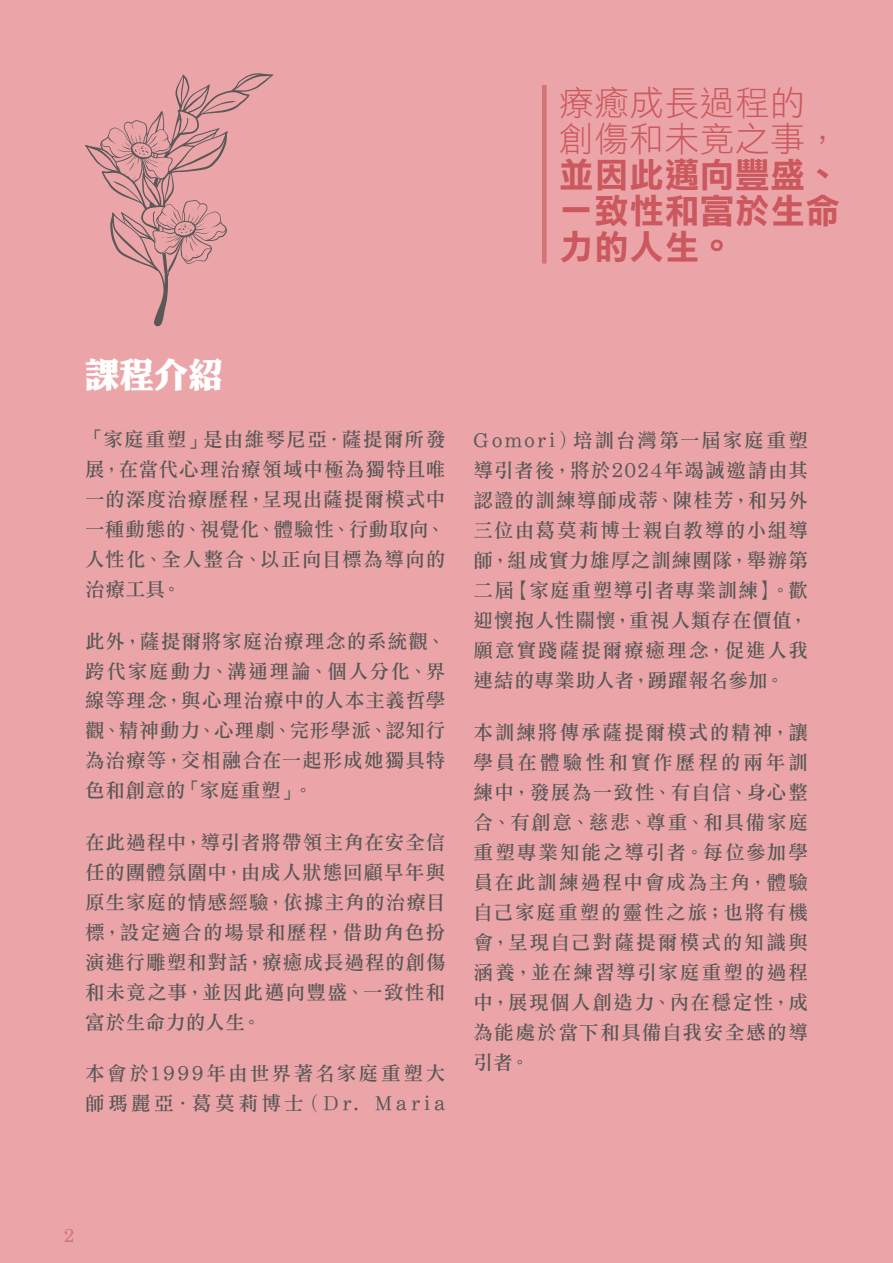
<style>
.page{position:relative;width:893px;height:1263px;background:#eba5a8}
.page>*{position:absolute;margin:0;border:0;box-sizing:border-box;transform-origin:0 0}
.t1{font:34.5px/36px "DF Li Hei Bd HK BF";letter-spacing:.02em;color:#cb585e;text-align:justify}
.t2{font:34.5px/36px "DF Li Hei W3 WINP BF";letter-spacing:.02em;color:#cb585e}
.t3{font:34.5px "DF Li King Hei XB HK BF";color:#fff}
.t4{font:19.5px/30px "DF Li Song W5 WINP BF";letter-spacing:.065em;color:#595757;text-align:justify}
.t5{font:19.5px/30px "DF Li Song W5 WINP BF";letter-spacing:.155em;color:#595757}
.t6{font:18px "DF Li Song W5 WINP BF";color:#d27374}
</style>
<div class="page">
<div style="left:542px;top:85px;width:5px;height:179px;background:#d27374"></div>
<svg style="left:85px;top:73px;width:188px;height:253px"></svg>
<svg style="left:135px;top:146px;width:14px;height:9px"></svg>
<svg style="left:108px;top:138px;width:6px;height:5px"></svg>
<svg style="left:129px;top:162px;width:7px;height:18px"></svg>
<svg style="left:178px;top:219px;width:14px;height:14px"></svg>
<svg style="left:215px;top:223px;width:7px;height:5px"></svg>
<svg style="left:186px;top:242px;width:8px;height:18px"></svg>
<h1 class="t2" style="left:559px;top:84px;width:282px">療癒成長過程的創傷和未竟之事，</h1>
<h1 class="t1" style="left:559px;top:157px;width:282px">並因此邁向豐盛、一致性和富於生命力的人生。</h1>
<h1 class="t3" style="left:85px;top:357px;width:139px">課程介紹</h1>
<p class="t4" style="left:85px;top:424px;width:362px">「家庭重塑」是由維琴尼亞．薩提爾所發展，在當代心理治療領域中極為獨特且唯一的深度治療歷程，呈現出薩提爾模式中一種動態的、視覺化、體驗性、行動取向、人性化、全人整合、以正向目標為導向的治療工具。</p>
<p class="t4" style="left:85px;top:626px;width:362px">此外，薩提爾將家庭治療理念的系統觀、跨代家庭動力、溝通理論、個人分化、界線等理念，與心理治療中的人本主義哲學觀、精神動力、心理劇、完形學派、認知行為治療等，交相融合在一起形成她獨具特色和創意的「家庭重塑」。</p>
<p class="t4" style="left:85px;top:827px;width:362px">在此過程中，導引者將帶領主角在安全信任的團體氛圍中，由成人狀態回顧早年與原生家庭的情感經驗，依據主角的治療目標，設定適合的場景和歷程，借助角色扮演進行雕塑和對話，療癒成長過程的創傷和未竟之事，並因此邁向豐盛、一致性和富於生命力的人生。</p>
<p class="t5" style="left:85px;top:1058px;width:362px">本會於1999年由世界著名家庭重塑大師瑪麗亞．葛莫莉博士（Dr. Maria</p>
<p class="t4" style="left:473px;top:426px;width:336px">Gomori）培訓台灣第一屆家庭重塑導引者後，將於2024年竭誠邀請由其認證的訓練導師成蒂、陳桂芳，和另外三位由葛莫莉博士親自教導的小組導師，組成實力雄厚之訓練團隊，舉辦第二屆【家庭重塑導引者專業訓練】。歡迎懷抱人性關懷，重視人類存在價值，願意實踐薩提爾療癒理念，促進人我連結的專業助人者，踴躍報名參加。</p>
<p class="t4" style="left:473px;top:717px;width:336px">本訓練將傳承薩提爾模式的精神，讓學員在體驗性和實作歷程的兩年訓練中，發展為一致性、有自信、身心整合、有創意、慈悲、尊重、和具備家庭重塑專業知能之導引者。每位參加學員在此訓練過程中會成為主角，體驗自己家庭重塑的靈性之旅；也將有機會，呈現自己對薩提爾模式的知識與涵養，並在練習導引家庭重塑的過程中，展現個人創造力、內在穩定性，成為能處於當下和具備自我安全感的導引者。</p>
<p class="t6" style="left:64px;top:1227px;width:12px">2</p>
</div>
